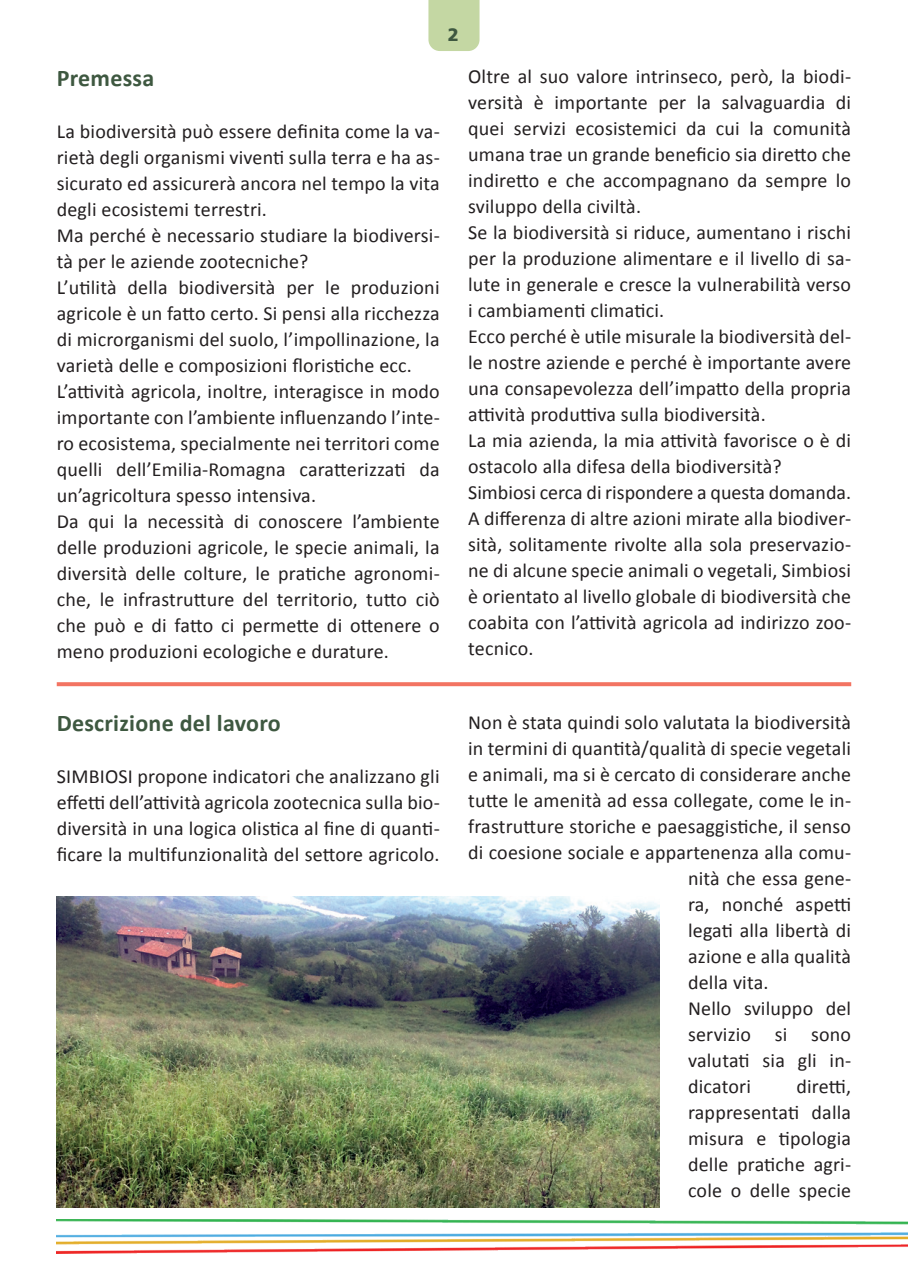
<style>
.page{position:relative;width:908px;height:1276px;background:#fff}
.page>*{position:absolute;margin:0;border:0;box-sizing:border-box;transform-origin:0 0}
.t1{font:700 24px "Calibri";letter-spacing:.01em;color:#3e5840}
.t2{font:20px/26px "Calibri";letter-spacing:.01em;color:#231f20;text-align:justify}
.t3{font:900 18px "Frutiger";color:#3e5840}
</style>
<div class="page">
<div style="left:428px;top:0;width:51px;height:51px;background:#c4d7a3"></div>
<img style="left:57px;top:1220px;width:850px;height:33px">
<svg style="left:57px;top:682px;width:793px;height:4px;background:#f37a69"></svg>
<img style="left:57px;top:896px;width:602px;height:312px">
<p class="t3" style="left:448px;top:24px;width:13px">2</p>
<p class="t1" style="left:57px;top:63px;width:99px">Premessa</p>
<p class="t2" style="left:57px;top:118px;width:384px">La biodiversità può essere definita come la va&shy;rietà degli organismi viventi sulla terra e ha as&shy;sicurato ed assicurerà ancora nel tempo la vita degli ecosistemi terrestri.</p>
<p class="t2" style="left:57px;top:222px;width:384px">Ma perché è necessario studiare la biodiversi&shy;tà per le aziende zootecniche?</p>
<p class="t2" style="left:57px;top:274px;width:384px">L’utilità della biodiversità per le produzioni agricole è un fatto certo. Si pensi alla ricchezza di microrganismi del suolo, l’impollinazione, la varietà delle e composizioni floristiche ecc.</p>
<p class="t2" style="left:57px;top:378px;width:384px">L’attività agricola, inoltre, interagisce in modo importante con l’ambiente influenzando l’inte&shy;ro ecosistema, specialmente nei territori come quelli dell’Emilia-Romagna caratterizzati da un’agricoltura spesso intensiva.</p>
<p class="t2" style="left:57px;top:508px;width:384px">Da qui la necessità di conoscere l’ambiente delle produzioni agricole, le specie animali, la diversità delle colture, le pratiche agronomi&shy;che, le infrastrutture del territorio, tutto ciò che può e di fatto ci permette di ottenere o meno produzioni ecologiche e durature.</p>
<p class="t2" style="left:468px;top:63px;width:384px">Oltre al suo valore intrinseco, però, la biodi&shy;versità è importante per la salvaguardia di quei servizi ecosistemici da cui la comunità umana trae un grande beneficio sia diretto che indiretto e che accompagnano da sempre lo sviluppo della civiltà.</p>
<p class="t2" style="left:468px;top:219px;width:384px">Se la biodiversità si riduce, aumentano i rischi per la produzione alimentare e il livello di sa&shy;lute in generale e cresce la vulnerabilità verso i cambiamenti climatici.</p>
<p class="t2" style="left:468px;top:323px;width:384px">Ecco perché è utile misurale la biodiversità del&shy;le nostre aziende e perché è importante avere una consapevolezza dell’impatto della propria attività produttiva sulla biodiversità.</p>
<p class="t2" style="left:468px;top:427px;width:384px">La mia azienda, la mia attività favorisce o è di ostacolo alla difesa della biodiversità?</p>
<p class="t2" style="left:468px;top:479px;width:384px">Simbiosi cerca di rispondere a questa domanda.</p>
<p class="t2" style="left:468px;top:505px;width:384px">A differenza di altre azioni mirate alla biodiver&shy;sità, solitamente rivolte alla sola preservazio&shy;ne di alcune specie animali o vegetali, Simbiosi è orientato al livello globale di biodiversità che coabita con l’attività agricola ad indirizzo zoo&shy;tecnico.</p>
<p class="t1" style="left:57px;top:708px;width:225px">Descrizione del lavoro</p>
<p class="t2" style="left:57px;top:763px;width:384px">SIMBIOSI propone indicatori che analizzano gli effetti dell’attività agricola zootecnica sulla bio&shy;diversità in una logica olistica al fine di quanti&shy;ficare la multifunzionalità del settore agricolo.</p>
<p class="t2" style="left:468px;top:709px;width:384px">Non è stata quindi solo valutata la biodiversità</p>
<p class="t2" style="left:468px;top:735px;width:384px">in termini di quantità/qualità di specie vegetali</p>
<p class="t2" style="left:468px;top:761px;width:384px">e animali, ma si è cercato di considerare anche</p>
<p class="t2" style="left:468px;top:787px;width:384px">tutte le amenità ad essa collegate, come le in-</p>
<p class="t2" style="left:468px;top:813px;width:384px">frastrutture storiche e paesaggistiche, il senso</p>
<p class="t2" style="left:468px;top:839px;width:384px">di coesione sociale e appartenenza alla comu-</p>
<p class="t2" style="left:687px;top:865px;width:164px">nità che essa gene-</p>
<p class="t2" style="left:687px;top:891px;width:164px">ra, nonché aspetti</p>
<p class="t2" style="left:687px;top:917px;width:164px">legati alla libertà di</p>
<p class="t2" style="left:687px;top:943px;width:164px">azione e alla qualità</p>
<p class="t2" style="left:687px;top:969px;width:82px">della vita.</p>
<p class="t2" style="left:687px;top:995px;width:164px">Nello sviluppo del servizio si sono valutati sia gli in&shy;dicatori</p>
<p class="t2" style="left:687px;top:1073px;width:164px;text-indent:108px">diretti, rappresentati dalla misura e tipologia delle pratiche agri&shy;cole o delle specie</p>
</div>
